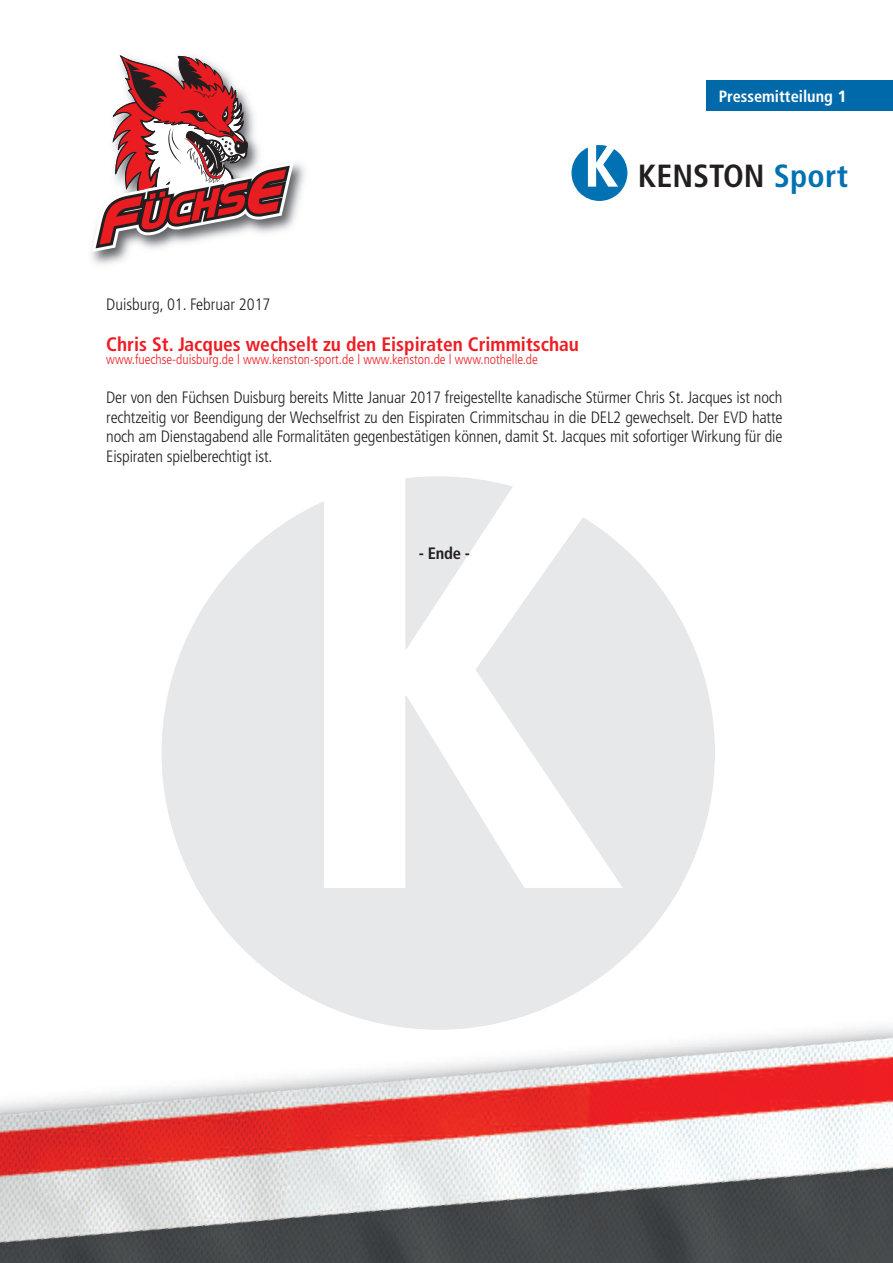
<style>
.page{position:relative;width:893px;height:1263px;background:#fff}
.page>*{position:absolute;margin:0;border:0;box-sizing:border-box;transform-origin:0 0}
.t1{font:700 condensed 32.1px "Frutiger";color:#231f20}
.t2{font:700 condensed 19.5px "Frutiger";color:#ee1d23}
.t3{font:300 condensed 16.5px/19.5px "Frutiger";letter-spacing:-.01em;color:#231f20;text-align:justify}
.t4{font:700 condensed 16.5px "Frutiger";color:#231f20}
.t5{font:700 condensed 16.35px "Frutiger";color:#fff}
.t6{font:300 condensed 13.5px "Frutiger";color:#ee1d23}
.s1{font-stretch:normal}
.s2{color:#0071b3}
</style>
<div class="page">
<svg style="left:405px;top:476px;width:108px;height:25px;background:#eaebec"></svg>
<svg style="left:162px;top:501px;width:553px;height:382px;fill:#e7e8e9"></svg>
<div style="left:706px;top:81px;width:187px;height:30px;background:#0069a9"></div>
<svg style="left:571px;top:145px;width:56px;height:56px"></svg>
<img style="left:91px;top:163px;width:214px;height:102px">
<svg style="left:92px;top:55px;width:202px;height:197px"></svg>
<img style="left:0;top:904px;width:893px;height:359px">
<img style="left:225px;top:929px;width:385px;height:101px">
<p class="t5" style="left:719px;top:89px;width:129px">Pressemitteilung <span class="s1">1</span></p>
<h1 class="t1" style="left:638px;top:163px;width:212px">KENSTON <span class="s2">Sport</span></h1>
<p class="t3" style="left:106px;top:296px;width:166px">Duisburg, 01. Februar 2017</p>
<p class="t2" style="left:106px;top:336px;width:474px">Chris St. Jacques wechselt zu den Eispiraten Crimmitschau</p>
<p class="t6" style="left:106px;top:354px;width:433px">www.fuechse-duisburg.de l www.kenston-sport.de l www.kenston.de l www.nothelle.de</p>
<p class="t3" style="left:106px;top:389px;width:678px">Der von den Füchsen Duisburg bereits Mitte Januar 2017 freigestellte kanadische Stürmer Chris St. Jacques ist noch rechtzeitig vor Beendigung der Wechselfrist zu den Eispiraten Crimmitschau in die DEL2 gewechselt. Der EVD hatte noch am Dienstagabend alle Formalitäten gegenbestätigen können, damit St. Jacques mit sofortiger Wirkung für die Eispiraten spielberechtigt ist.</p>
<p class="t4" style="left:419px;top:547px;width:53px">- Ende -</p>
</div>
